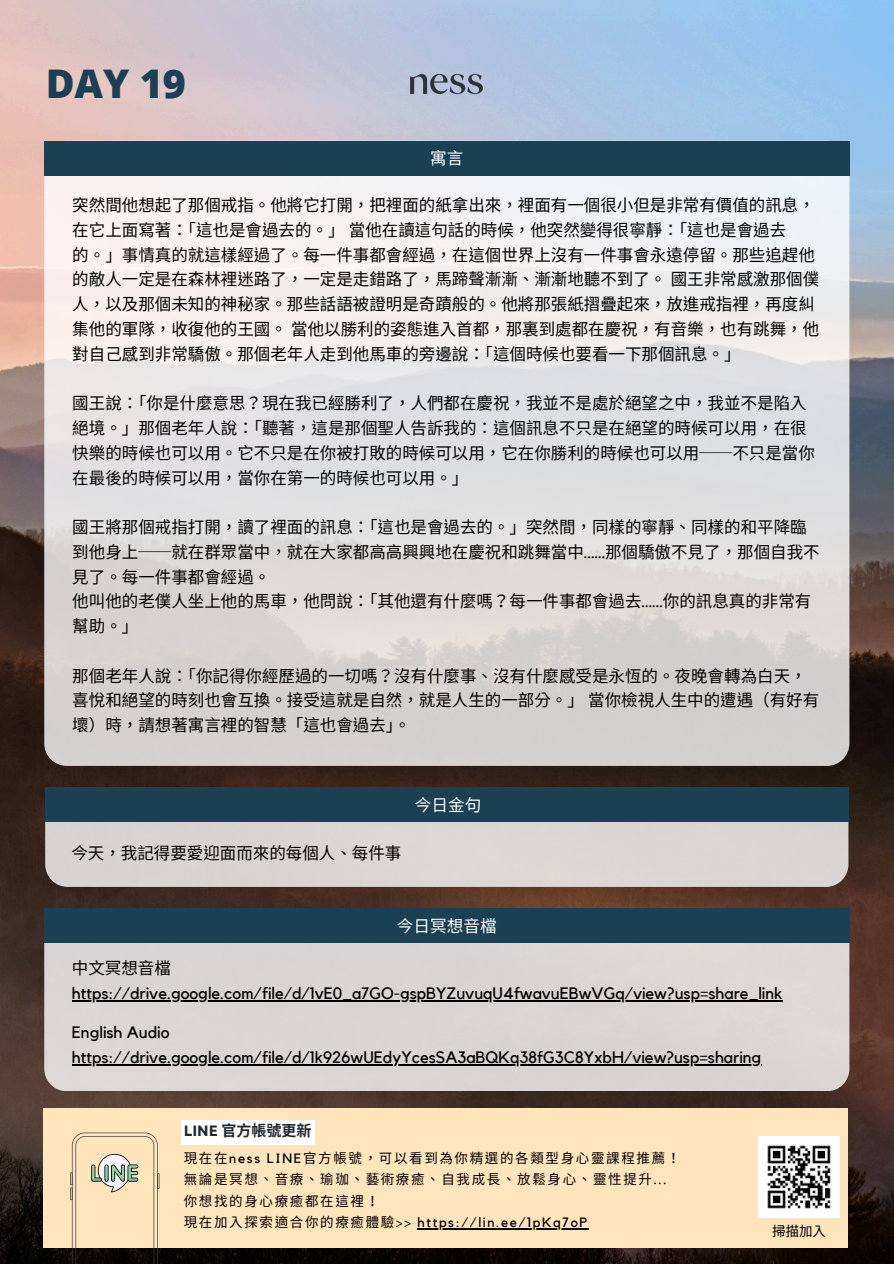
<style>
.page{position:relative;width:894px;height:1264px;background:#fff}
.page>*{position:absolute;margin:0;border:0;box-sizing:border-box;transform-origin:0 0}
.t1{font:800 39.45px "Open Sans";color:#1b4054}
.t2{font:16.65px "Noto Sans CJ Ksc";color:#fff}
.t3{font:16.5px/24.8px "Noto Sans CJ Ksc";color:#000}
.t4{font:16.5px "Kollektif";color:#000}
.t5{font:700 15px "Noto Sans CJ Ksc";color:#21282e}
.t6{font:13.5px "Noto Sans CJ Ksc";letter-spacing:.12em;color:#000}
.t7{font:13.5px "Kollektif";letter-spacing:.12em;color:#000}
.s1{font-family:"Kollektif"}
.s2{font-family:"Garet"}
</style>
<div class="page">
<img style="left:0;top:0;width:893px;height:1263px">
<img style="left:381px;top:18px;width:131px;height:123px">
<svg style="left:44px;top:175px;width:805px;height:591px;background:#e2e0e0"></svg>
<div style="left:44px;top:141px;width:805px;height:34px;background:#1b4054"></div>
<div style="left:45px;top:822px;width:803px;height:64px;background:#dad5d2"></div>
<div style="left:45px;top:787px;width:803px;height:35px;background:#1b4054"></div>
<div style="left:44px;top:943px;width:805px;height:148px;background:#d9d5d4"></div>
<div style="left:44px;top:908px;width:805px;height:35px;background:#1b4054"></div>
<hr style="left:72px;top:1000px;width:710px;height:1px;background:#000">
<hr style="left:72px;top:1063px;width:689px;height:2px;background:#000">
<div style="left:44px;top:1108px;width:803px;height:139px;background:#ffe5bb"></div>
<hr style="left:417px;top:1228px;width:171px;height:1px;background:#000">
<div style="left:181px;top:1120px;width:133px;height:24px;background:#fff"></div>
<svg style="left:70px;top:1132px;width:89px;height:131px"></svg>
<img style="left:758px;top:1136px;width:81px;height:81px">
<p class="t1" style="left:46px;top:56px;width:142px">DAY 19</p>
<h3 class="t2" style="left:430px;top:145px;width:33px">寓言</h3>
<h1 class="t3" style="left:72px;top:192px;width:747px">突然間他想起了那個戒指。 他將它打開， 把裡面的紙拿出來， 裡面有一個很小但是非常有價值的訊息，在它上面寫著：「這也是會過去的。 」當他在讀這句話的時候， 他突然變得很寧靜：「這也是會過去<br>的。 」事情真的就這樣經過了。 每一件事都會經過， 在這個世界上沒有一件事會永遠停留。 那些追趕他的敵人一定是在森林裡迷路了， 一定是走錯路了， 馬蹄聲漸漸、 漸漸地聽不到了。 國王非常感激那個僕人， 以及那個未知的神秘家。 那些話語被證明是奇蹟般的。 他將那張紙摺疊起來， 放進戒指裡， 再度糾集他的軍隊， 收復他的王國。 當他以勝利的姿態進入首都， 那裏到處都在慶祝， 有音樂， 也有跳舞， 他對自己感到非常驕傲。 那個老年人走到他馬車的旁邊說：「這個時候也要看一下那個訊息。 」</h1>
<h3 class="t3" style="left:72px;top:390px;width:743px">國王說：「你是什麼意思？現在我已經勝利了， 人們都在慶祝， 我並不是處於絕望之中， 我並不是陷入絕境。 」那個老年人說：「聽著， 這是那個聖人告訴我的： 這個訊息不只是在絕望的時候可以用， 在很快樂的時候也可以用。 它不只是在你被打敗的時候可以用， 它在你勝利的時候也可以用──不只是當你在最後的時候可以用， 當你在第一的時候也可以用。 」</h3>
<h3 class="t3" style="left:72px;top:513px;width:748px">國王將那個戒指打開， 讀了裡面的訊息：「這也是會過去的。 」突然間， 同樣的寧靜、 同樣的和平降臨到他身上──就在群眾當中， 就在大家都高高興興地在慶祝和跳舞當中<span class="s1">……</span>那個驕傲不見了， 那個自我不見了。 每一件事都會經過。<br>他叫他的老僕人坐上他的馬車， 他問說：「其他還有什麼嗎？每一件事都會過去<span class="s1">……</span>你的訊息真的非常有幫助。」</h3>
<h3 class="t3" style="left:72px;top:662px;width:746px">那個老年人說：「你記得你經歷過的一切嗎？沒有什麼事、 沒有什麼感受是永恆的。 夜晚會轉為白天，<br>喜悅和絕望的時刻也會互換。 接受這就是自然， 就是人生的一部分。 」當你檢視人生中的遭遇（有好有壞）時， 請想著寓言裡的智慧「這也會過去」。</h3>
<h3 class="t3" style="left:71px;top:839px;width:331px">今天， 我記得要愛迎面而來的每個人、 每件事</h3>
<h3 class="t2" style="left:414px;top:791px;width:68px">今日金句</h3>
<h3 class="t2" style="left:397px;top:912px;width:101px">今日冥想音檔</h3>
<h3 class="t3" style="left:72px;top:955px;width:100px">中文冥想音檔</h3>
<h3 class="t4" style="left:72px;top:985px;width:711px">https://drive.google.com/file/d/1vE0_a7GO-gspBYZuvuqU4fwavuEBwVGq/view?usp=share_link</h3>
<h3 class="t4" style="left:72px;top:1024px;width:99px">English Audio</h3>
<h2 class="t4" style="left:72px;top:1049px;width:690px">https://drive.google.com/file/d/1k926wUEdyYcesSA3aBQKq38fG3C8YxbH/view?usp=sharing</h2>
<p class="t5" style="left:184px;top:1118px;width:128px"><span class="s2">LINE</span> 官方帳號更新</p>
<p class="t6" style="left:184px;top:1147px;width:486px">現在在<span class="s1">ness LINE</span>官方帳號， 可以看到為你精選的各類型身心靈課程推薦！</p>
<p class="t6" style="left:184px;top:1168px;width:484px">無論是冥想、 音療、 瑜珈、 藝術療癒、 自我成長、 放鬆身心、 靈性提升<span class="s1">...</span></p>
<p class="t6" style="left:184px;top:1189px;width:185px">你想找的身心療癒都在這裡！</p>
<p class="t6" style="left:184px;top:1211px;width:228px">現在加入探索適合你的療癒體驗<span class="s1">&gt;&gt;</span></p>
<p class="t7" style="left:417px;top:1216px;width:171px">https://lin.ee/1pKq7oP</p>
<p class="t6" style="left:771px;top:1220px;width:54px">掃描加入</p>
</div>
